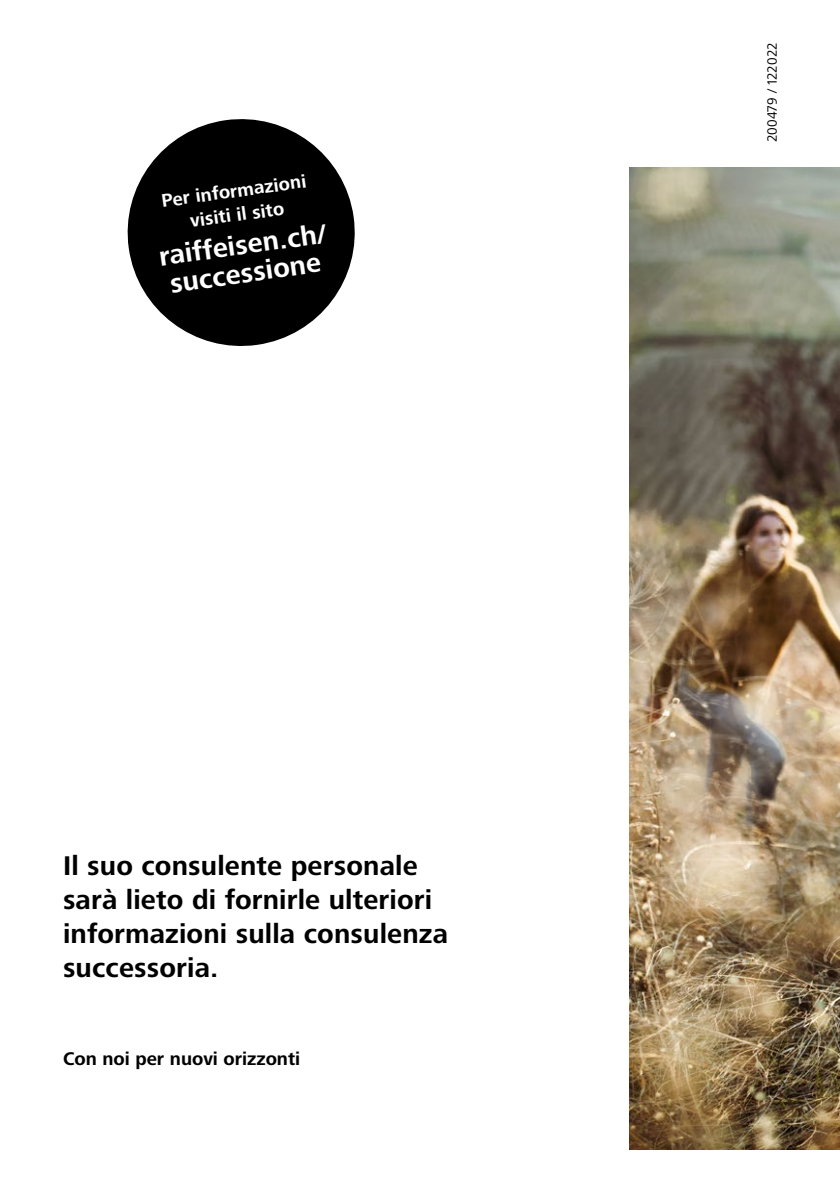
<style>
.page{position:relative;width:840px;height:1191px;background:#fff}
.page>*{position:absolute;margin:0;border:0;box-sizing:border-box;transform-origin:0 0}
.t1{font:700 28px/34px "Frutiger Next LTW1 G";letter-spacing:.005em;color:#000}
.t2{font:700 28px/28px "Frutiger Next LTW1 G";color:#fff}
.t3{font:700 19px/24px "Frutiger Next LTW1 G";color:#fff;text-align:center}
.t4{font:700 19px "Frutiger Next LTW1 G";color:#000}
.t5{font:14px "Frutiger Next LTW1 G";letter-spacing:.005em;color:#000}
</style>
<div class="page">
<img style="left:629px;top:168px;width:210px;height:981px">
<hr style="left:839px;top:813px;width:1px;height:378px;background:#e82025">
<svg style="left:127px;top:119px;width:228px;height:227px;fill:#000"></svg>
<p class="t3" style="left:160px;top:190px;width:147px;rotate:-8deg">Per informazioni visiti il sito</p>
<p class="t2" style="left:157px;top:243px;width:170px;rotate:-8deg">raiffeisen.ch/ successione</p>
<p class="t1" style="left:63px;top:850px;width:386px">Il suo consulente personale sarà lieto di fornirle ulteriori informazioni sulla consulenza successoria.</p>
<p class="t4" style="left:63px;top:1047px;width:239px">Con noi per nuovi orizzonti</p>
<p class="t5" style="left:763px;top:142px;width:102px;rotate:-90deg">200479 / 122022</p>
</div>
